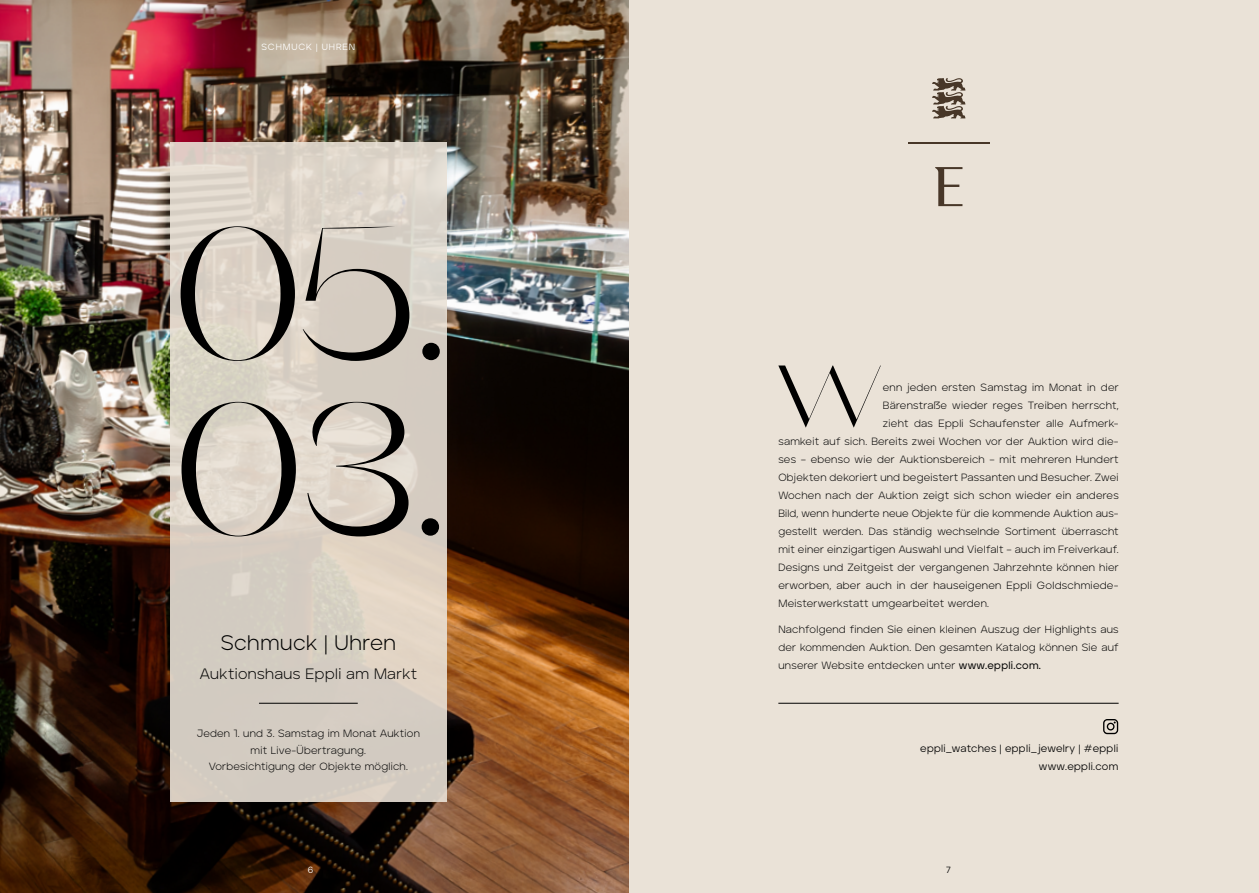
<style>
.page{position:relative;width:1259px;height:893px;background:#fff}
.page>*{position:absolute;margin:0;border:0;box-sizing:border-box;transform-origin:0 0}
.t1{font:187.5px/175.5px "Orelo Semi Wide";color:#000}
.t2{font:87.6px "Orelo Semi Wide";color:#000}
.t3{font:300 21px "Aventa";letter-spacing:.025em;color:#000}
.t4{font:300 15px "Aventa";letter-spacing:.03em;color:#000}
.t5{font:300 10.5px/18px "Aventa";letter-spacing:.025em;color:#000;text-align:justify}
.t6{font:10.5px/18px "Aventa";letter-spacing:.03em;color:#000;text-align:right}
.t7{font:9px "Aventa";letter-spacing:.1em;color:#fff}
.t8{font:9px "Aventa";color:#000}
.s1{font-weight:500}
</style>
<div class="page">
<img style="left:0;top:0;width:629px;height:893px">
<svg style="left:170px;top:142px;width:276px;height:659px;background:#d9d1c5"></svg>
<div style="left:629px;top:0;width:630px;height:893px;background:#eae2d7"></div>
<hr style="left:778px;top:703px;width:340px;height:1px;background:#000">
<svg style="left:1103px;top:719px;width:15px;height:15px"></svg>
<hr style="left:259px;top:703px;width:99px;height:1px;background:#000">
<hr style="left:907px;top:143px;width:82px;height:1px;background:#483728">
<svg style="left:935px;top:167px;width:27px;height:39px"></svg>
<svg style="left:932px;top:78px;width:33px;height:40px"></svg>
<p class="t7" style="left:262px;top:41px;width:95px">SCHMUCK | UHREN</p>
<h1 class="t1" style="left:175px;top:211px;width:275px">05.<br>03.</h1>
<h3 class="t3" style="left:221px;top:630px;width:177px">Schmuck | Uhren</h3>
<h3 class="t4" style="left:199px;top:664px;width:219px">Auktionshaus Eppli am Markt</h3>
<p class="t5" style="left:197px;top:725px;width:225px;line-height:16.5px;text-align:center">Jeden 1. und 3. Samstag im Monat Auktion mit Live-Übertragung.<br>Vorbesichtigung der Objekte möglich.</p>
<h2 class="t2" style="left:777px;top:348px;width:106px">W</h2>
<p class="t5" style="left:883px;top:378px;width:237px">enn jeden ersten Samstag im Monat in der</p>
<p class="t5" style="left:883px;top:396px;width:237px">Bärenstraße wieder reges Treiben herrscht,</p>
<p class="t5" style="left:883px;top:414px;width:237px">zieht das Eppli Schaufenster alle Aufmerk-</p>
<p class="t5" style="left:778px;top:432px;width:342px">samkeit auf sich. Bereits zwei Wochen vor der Auktion wird die-</p>
<p class="t5" style="left:778px;top:450px;width:342px">ses – ebenso wie der Auktionsbereich – mit mehreren Hundert</p>
<p class="t5" style="left:778px;top:468px;width:342px">Objekten dekoriert und begeistert Passanten und Besucher. Zwei</p>
<p class="t5" style="left:778px;top:486px;width:342px">Wochen nach der Auktion zeigt sich schon wieder ein anderes</p>
<p class="t5" style="left:778px;top:504px;width:342px">Bild, wenn hunderte neue Objekte für die kommende Auktion aus-</p>
<p class="t5" style="left:778px;top:522px;width:342px">gestellt werden. Das ständig wechselnde Sortiment überrascht</p>
<p class="t5" style="left:778px;top:540px;width:342px">mit einer einzigartigen Auswahl und Vielfalt – auch im Freiverkauf.</p>
<p class="t5" style="left:778px;top:558px;width:342px">Designs und Zeitgeist der vergangenen Jahrzehnte können hier</p>
<p class="t5" style="left:778px;top:576px;width:342px">erworben, aber auch in der hauseigenen Eppli Goldschmiede-</p>
<p class="t5" style="left:778px;top:594px;width:212px">Meisterwerkstatt umgearbeitet werden.</p>
<p class="t5" style="left:778px;top:620px;width:342px">Nachfolgend finden Sie einen kleinen Auszug der Highlights aus der kommenden Auktion. Den gesamten Katalog können Sie auf unserer Website entdecken unter <span class="s1">www.eppli.com.</span></p>
<p class="t6" style="left:920px;top:739px;width:199px">eppli_watches | eppli_jewelry | #eppli www.eppli.com</p>
<p class="t7" style="left:308px;top:864px;width:7px">6</p>
<p class="t8" style="left:946px;top:864px;width:6px">7</p>
</div>
